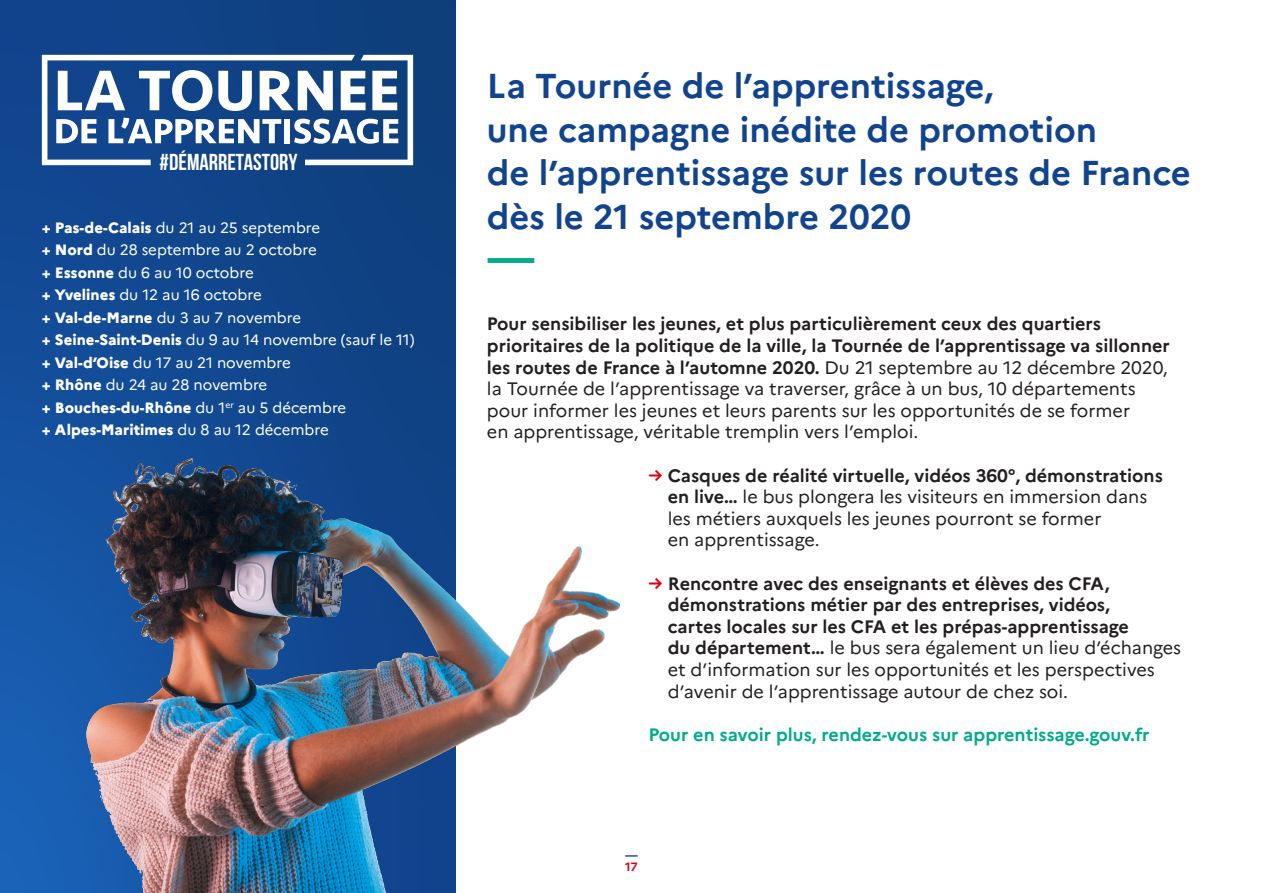
<style>
.page{position:relative;width:1263px;height:893px;background:#fff}
.page>*{position:absolute;margin:0;border:0;box-sizing:border-box;transform-origin:0 0}
.t1{font:700 45px "Marianne";color:#00ac8c}
.t2{font:700 34.5px/43.5px "Marianne";color:#11448d}
.t3{font:700 23.1px "Bebas Neue";color:#fff}
.t4{font:18px/21.6px "Marianne";color:#231f20}
.t5{font:700 18px/21.6px "Marianne";color:#231f20}
.t6{font:700 18px "Marianne";color:#00ac8c}
.t7{font:15px "Marianne";color:#fff}
.t8{font:800 15px "Marianne";color:#fff}
.t9{font:700 12px "Marianne";color:#e0000f}
.t10{font:700 12px "Marianne";color:#11448e}
.s1{font-weight:800}
.s2{font-weight:400}
.s3{font-weight:700}
.s4{font-weight:700;color:#e0000f}
.s5{color:#e0000f}
</style>
<div class="page">
<img style="left:0;top:0;width:455px;height:893px">
<img style="left:87px;top:457px;width:532px;height:436px">
<svg style="left:42px;top:55px;width:371px;height:110px"></svg>
<p class="t3" style="left:160px;top:149px;width:140px">#DÉMARRETASTORY</p>
<p class="t7" style="left:42px;top:218px;width:280px"><span class="s1">+ Pas-de-Calais</span> du 21 au 25 septembre</p>
<p class="t7" style="left:42px;top:241px;width:276px"><span class="s1">+ Nord</span> du 28 septembre au 2 octobre</p>
<p class="t7" style="left:42px;top:263px;width:213px"><span class="s1">+ Essonne</span> du 6 au 10 octobre</p>
<p class="t7" style="left:42px;top:286px;width:221px"><span class="s1">+ Yvelines</span> du 12 au 16 octobre</p>
<p class="t7" style="left:42px;top:308px;width:261px"><span class="s1">+ Val-de-Marne</span> du 3 au 7 novembre</p>
<p class="t7" style="left:42px;top:331px;width:374px"><span class="s1">+ Seine-Saint-Denis</span> du 9 au 14 novembre (sauf le 11)</p>
<p class="t7" style="left:42px;top:353px;width:250px"><span class="s1">+ Val-d’Oise</span> du 17 au 21 novembre</p>
<p class="t7" style="left:42px;top:376px;width:227px"><span class="s1">+ Rhône</span> du 24 au 28 novembre</p>
<p class="t8" style="left:42px;top:398px;width:306px">+ Bouches-du-Rhône <span class="s2">du 1</span><sup>er</sup> <span class="s2">au 5 décembre</span></p>
<p class="t8" style="left:42px;top:421px;width:288px">+ Alpes-Maritimes <span class="s2">du 8 au 12 décembre</span></p>
<p class="t2" style="left:487px;top:64px;width:705px">La Tournée de l’apprentissage,<br>une campagne inédite de promotion<br>de l’apprentissage sur les routes de France dès le 21 septembre 2020</p>
<p class="t1" style="left:487px;top:229px;width:50px">—</p>
<p class="t4" style="left:487px;top:313px;width:684px"><span class="s3">Pour sensibiliser les jeunes, et plus particulièrement ceux des quartiers prioritaires de la politique de la ville, la Tournée de l’apprentissage va sillonner les routes de France à l’automne 2020.</span> Du 21 septembre au 12 décembre 2020, la Tournée de l’apprentissage va traverser, grâce à un bus, 10 départements pour informer les jeunes et leurs parents sur les opportunités de se former<br>en apprentissage, véritable tremplin vers l’emploi.</p>
<p class="t4" style="left:668px;top:464px;width:497px;text-indent:-19px"><span class="s4">→</span> <span class="s3">Casques de réalité virtuelle, vidéos 360°, démonstrations en live…</span> le bus plongera les visiteurs en immersion dans les métiers auxquels les jeunes pourront se former<br>en apprentissage.</p>
<p class="t5" style="left:668px;top:572px;width:515px;text-indent:-19px"><span class="s5">→</span> Rencontre avec des enseignants et élèves des CFA, démonstrations métier par des entreprises, vidéos,<br>cartes locales sur les CFA et les prépas-apprentissage<br>du département… <span class="s2">le bus sera également un lieu d’échanges et d’information sur les opportunités et les perspectives d’avenir de l’apprentissage autour de chez soi.</span></p>
<p class="t6" style="left:648px;top:723px;width:502px">Pour en savoir plus, rendez-vous sur apprentissage.gouv.fr</p>
<p class="t10" style="left:625px;top:848px;width:14px">—</p>
<p class="t9" style="left:625px;top:860px;width:14px">17</p>
</div>
